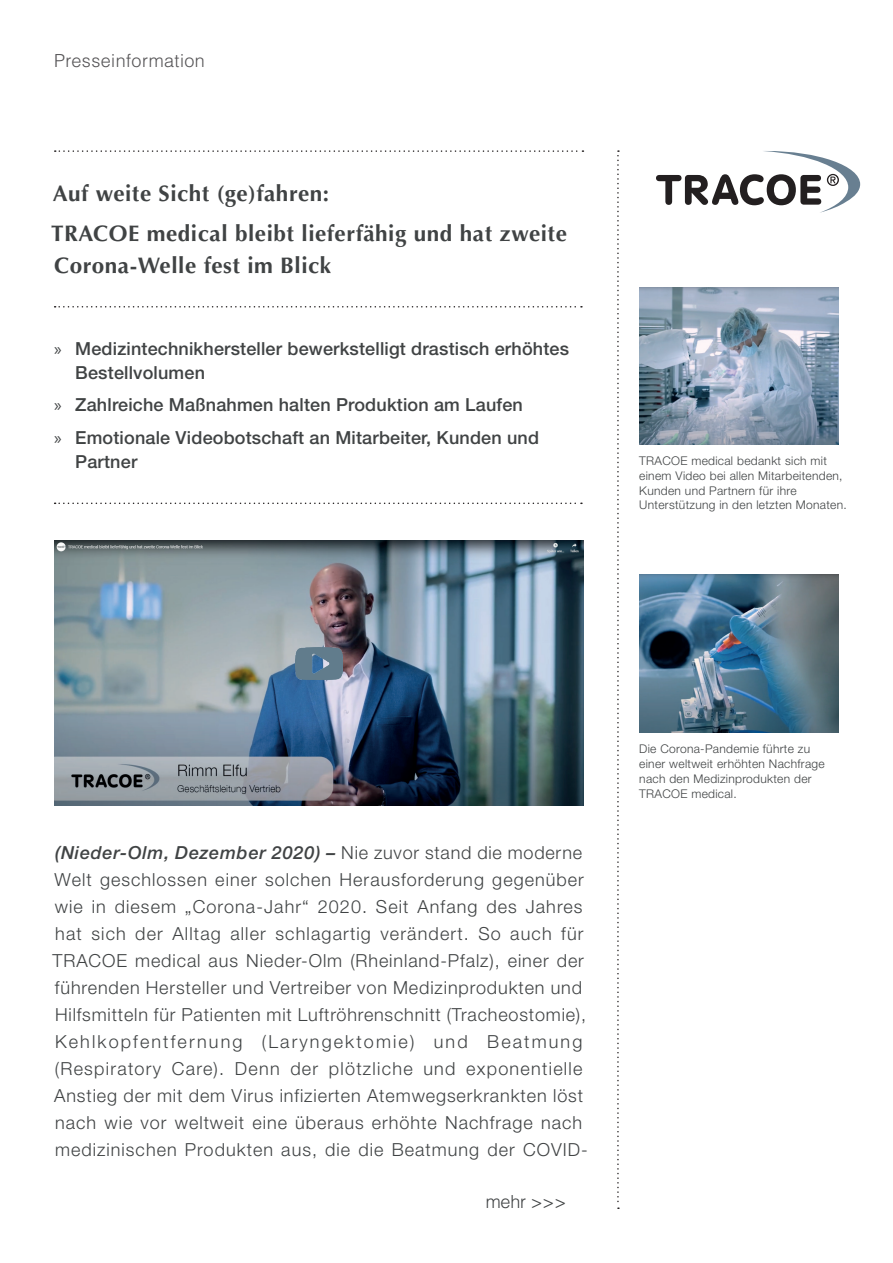
<style>
.page{position:relative;width:893px;height:1263px;background:#fff}
.page>*{position:absolute;margin:0;border:0;box-sizing:border-box;transform-origin:0 0}
.Liste{font:700 22.5px/31.5px "Optima LT Std";letter-spacing:.025em;color:#404344}
.t1{font:300 18px/27px "Helvetica Neue LT Pro";letter-spacing:.055em;color:#404344}
.t2{font:500 18px/24px "Helvetica Neue LT Pro";letter-spacing:.01em;color:#404344}
.t3{font:300 18px "Helvetica LT Std";letter-spacing:.025em;color:#555456}
.t4{font:300 18px "Helvetica LT Std";color:#404344}
.t5{font:300 12px/14.7px "Helvetica Neue LT Pro";letter-spacing:.025em;color:#404344}
.s1{font-family:"Myriad Pro";font-weight:400}
.s2{font-weight:500;font-style:italic}
</style>
<div class="page">
<svg style="left:617px;top:150px;width:2px;height:1059px"></svg>
<svg style="left:55px;top:150px;width:528px;height:2px"></svg>
<svg style="left:656px;top:151px;width:204px;height:62px"></svg>
<svg style="left:55px;top:306px;width:527px;height:2px"></svg>
<svg style="left:55px;top:503px;width:527px;height:1px"></svg>
<img style="left:639px;top:287px;width:200px;height:157px">
<img style="left:55px;top:540px;width:528px;height:265px">
<img style="left:295px;top:647px;width:47px;height:33px">
<img style="left:639px;top:575px;width:200px;height:157px">
<p class="t3" style="left:54px;top:49px;width:152px">Presseinformation</p>
<p class="Liste" style="left:53px;top:178px;width:278px">Auf weite Sicht (ge)fahren:</p>
<p class="Liste" style="left:51px;top:218px;width:517px">TRACOE medical bleibt lieferfähig und hat zweite<br>Corona-Welle fest im Blick</p>
<p class="t2" style="left:75px;top:336px;width:495px;text-indent:-21px"><span class="s1">»</span> Medizintechnikhersteller bewerkstelligt drastisch erhöhtes<br>Bestellvolumen</p>
<p class="t2" style="left:54px;top:393px;width:470px"><span class="s1">»</span> Zahlreiche Maßnahmen halten Produktion am Laufen</p>
<p class="t2" style="left:75px;top:425px;width:465px;text-indent:-21px"><span class="s1">»</span> Emotionale Videobotschaft an Mitarbeiter, Kunden und<br>Partner</p>
<p class="t5" style="left:639px;top:453px;width:209px">TRACOE medical bedankt sich mit einem Video bei allen Mitarbeitenden, Kunden und Partnern für ihre Unterstützung in den letzten Monaten.</p>
<p class="t1" style="left:53px;top:839px;width:537px"><span class="s2">(Nieder-Olm, Dezember 2020) –</span> Nie zuvor stand die moderne Welt geschlossen einer solchen Herausforderung gegenüber wie in diesem „Corona-Jahr“ 2020. Seit Anfang des Jahres hat sich der Alltag aller schlagartig verändert. So auch für TRACOE medical aus Nieder-Olm (Rheinland-Pfalz), einer der führenden Hersteller und Vertreiber von Medizinprodukten und Hilfsmitteln für Patienten mit Luftröhrenschnitt (Tracheostomie), Kehlkopfentfernung (Laryngektomie) und Beatmung (Respiratory Care). Denn der plötzliche und exponentielle Anstieg der mit dem Virus infizierten Atemwegserkrankten löst nach wie vor weltweit eine überaus erhöhte Nachfrage nach medizinischen Produkten aus, die die Beatmung der COVID-</p>
<p class="t4" style="left:486px;top:1190px;width:82px">mehr &gt;&gt;&gt;</p>
<p class="t5" style="left:639px;top:741px;width:172px">Die Corona-Pandemie führte zu</p>
<p class="t5" style="left:639px;top:756px;width:187px">einer weltweit erhöhten Nachfrage</p>
<p class="t5" style="left:639px;top:771px;width:174px">nach den Medizinprodukten der</p>
<p class="t5" style="left:639px;top:786px;width:99px">TRACOE medical.</p>
</div>
